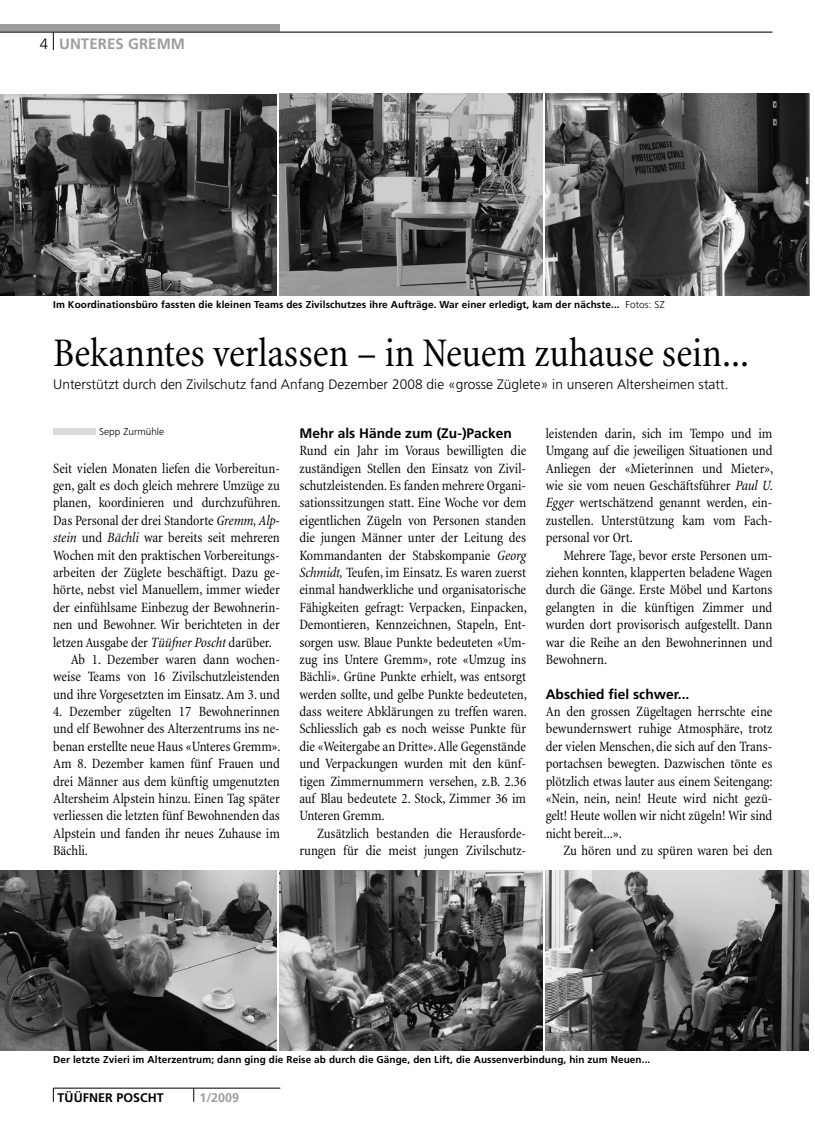
<style>
.page{position:relative;width:815px;height:1134px;background:#fff}
.page>*{position:absolute;margin:0;border:0;box-sizing:border-box;transform-origin:0 0}
.t1{font:condensed 41.25px "Minion";color:#000}
.t2{font:700 15px "Frutiger";letter-spacing:.005em;color:#9c9d9f}
.t3{font:condensed 14.38px/17.4px "Minion";letter-spacing:-.005em;color:#000;text-align:justify}
.t4{font:300 13.75px "Frutiger";color:#000}
.t5{font:700 13.75px "Frutiger";color:#000}
.t6{font:700 12.5px "Frutiger";letter-spacing:.005em;color:#000}
.t7{font:700 12.5px "Frutiger";color:#9c9d9f}
.t8{font:700 10px "Frutiger";letter-spacing:.01em;color:#000}
.t9{font:300 10px "Frutiger";color:#000}
.s1{font-weight:300;color:#000}
.s2{font-weight:300}
.s3{font-style:italic}
</style>
<div class="page">
<div style="left:0;top:25px;width:280px;height:7px;background:#9c9d9f"></div>
<hr style="left:0;top:32px;width:772px;height:1px;background:#000">
<svg style="left:53px;top:32px;width:1px;height:18px"></svg>
<hr style="left:54px;top:1088px;width:226px;height:1px;background:#000">
<svg style="left:53px;top:1088px;width:1px;height:14px"></svg>
<svg style="left:194px;top:1088px;width:1px;height:14px"></svg>
<div style="left:53px;top:428px;width:42px;height:6px;background:#d9dadb"></div>
<img style="left:0;top:94px;width:276px;height:201px">
<img style="left:280px;top:94px;width:263px;height:201px">
<img style="left:546px;top:94px;width:263px;height:201px">
<img style="left:0;top:870px;width:276px;height:181px">
<img style="left:546px;top:870px;width:262px;height:181px">
<img style="left:280px;top:870px;width:262px;height:181px">
<p class="t2" style="left:40px;top:35px;width:147px"><span class="s1">4</span> UNTERES GREMM</p>
<p class="t8" style="left:53px;top:299px;width:613px">Im Koordinationsbüro fassten die kleinen Teams des Zivilschutzes ihre Aufträge. War einer erledigt, kam der nächste... <span class="s2">Fotos: SZ</span></p>
<h1 class="t1" style="left:53px;top:331px;width:698px">Bekanntes verlassen – in Neuem zuhause sein...</h1>
<p class="t4" style="left:53px;top:377px;width:677px">Unterstützt durch den Zivilschutz fand Anfang Dezember 2008 die «grosse Züglete» in unseren Altersheimen statt.</p>
<p class="t9" style="left:99px;top:425px;width:66px">Sepp Zurmühle</p>
<p class="t3" style="left:53px;top:460px;width:228px">Seit vielen Monaten liefen die Vorbereitun-</p>
<p class="t3" style="left:53px;top:477px;width:228px">gen, galt es doch gleich mehrere Umzüge zu</p>
<p class="t3" style="left:53px;top:495px;width:229px">planen, koordinieren und durchzuführen.</p>
<p class="t3" style="left:53px;top:512px;width:228px">Das Personal der drei Standorte <span class="s3">Gremm, Alp-</span></p>
<p class="t3" style="left:53px;top:529px;width:228px"><span class="s3">stein</span> und <span class="s3">Bächli</span> war bereits seit mehreren</p>
<p class="t3" style="left:53px;top:547px;width:228px">Wochen mit den praktischen Vorbereitungs-</p>
<p class="t3" style="left:53px;top:564px;width:228px">arbeiten der Züglete beschäftigt. Dazu ge-</p>
<p class="t3" style="left:53px;top:581px;width:228px">hörte, nebst viel Manuellem, immer wieder</p>
<p class="t3" style="left:53px;top:599px;width:228px">der einfühlsame Einbezug der Bewohnerin-</p>
<p class="t3" style="left:53px;top:616px;width:228px">nen und Bewohner. Wir berichteten in der</p>
<p class="t3" style="left:53px;top:634px;width:220px">letzen Ausgabe der <span class="s3">Tüüfner Poscht</span> darüber.</p>
<p class="t3" style="left:71px;top:651px;width:211px">Ab 1. Dezember waren dann wochen-</p>
<p class="t3" style="left:53px;top:668px;width:228px">weise Teams von 16 Zivilschutzleistenden</p>
<p class="t3" style="left:53px;top:686px;width:228px">und ihre Vorgesetzten im Einsatz. Am 3. und</p>
<p class="t3" style="left:53px;top:703px;width:229px">4. Dezember zügelten 17 Bewohnerinnen und elf Bewohner des Alterzentrums ins ne&shy;benan erstellte neue Haus «Unteres Gremm».<br>Am 8. Dezember kamen fünf Frauen und drei Männer aus dem künftig umgenutzten Altersheim Alpstein hinzu. Einen Tag später verliessen die letzten fünf Bewohnenden das Alpstein und fanden ihr neues Zuhause im Bächli.</p>
<p class="t5" style="left:299px;top:425px;width:214px">Mehr als Hände zum (Zu-)Packen</p>
<p class="t3" style="left:299px;top:442px;width:229px">Rund ein Jahr im Voraus bewilligten die zuständigen Stellen den Einsatz von Zivil&shy;schutzleistenden. Es fanden mehrere Organi&shy;sationssitzungen statt. Eine Woche vor dem eigentlichen Zügeln von Personen standen die jungen Männer unter der Leitung des Kommandanten der Stabskompanie <span class="s3">Georg Schmidt,</span> Teufen, im Einsatz. Es waren zuerst einmal handwerkliche und organisatorische Fähigkeiten gefragt: Verpacken, Einpacken, Demontieren, Kennzeichnen, Stapeln, Ent&shy;sorgen usw. Blaue Punkte bedeuteten «Um&shy;zug ins Untere Gremm», rote «Umzug ins Bächli». Grüne Punkte erhielt, was entsorgt werden sollte, und gelbe Punkte bedeuteten, dass weitere Abklärungen zu treffen waren.<br>Schliesslich gab es noch weisse Punkte für die «Weitergabe an Dritte». Alle Gegenstände und Verpackungen wurden mit den künf&shy;tigen Zimmernummern versehen, z.B. 2.36 auf Blau bedeutete 2. Stock, Zimmer 36 im Unteren Gremm.</p>
<p class="t3" style="left:299px;top:825px;width:228px;text-align:right">Zusätzlich bestanden die Herausforde&shy;rungen für die meist jungen Zivilschutz-</p>
<p class="t3" style="left:546px;top:425px;width:229px">leistenden darin, sich im Tempo und im Umgang auf die jeweiligen Situationen und Anliegen der «Mieterinnen und Mieter», wie sie vom neuen Geschäftsführer <span class="s3">Paul U.<br>Egger</span> wertschätzend genannt werden, ein&shy;zustellen. Unterstützung kam vom Fach&shy;personal vor Ort.</p>
<p class="t3" style="left:546px;top:547px;width:228px;text-indent:18px">Mehrere Tage, bevor erste Personen um&shy;ziehen konnten, klapperten beladene Wagen durch die Gänge. Erste Möbel und Kartons gelangten in die künftigen Zimmer und wurden dort provisorisch aufgestellt. Dann war die Reihe an den Bewohnerinnen und Bewohnern.</p>
<p class="t5" style="left:546px;top:686px;width:145px">Abschied fiel schwer...</p>
<p class="t3" style="left:546px;top:703px;width:229px">An den grossen Zügeltagen herrschte eine bewundernswert ruhige Atmosphäre, trotz der vielen Menschen, die sich auf den Trans&shy;portachsen bewegten. Dazwischen tönte es plötzlich etwas lauter aus einem Seitengang: «Nein, nein, nein! Heute wird nicht gezü&shy;gelt! Heute wollen wir nicht zügeln! Wir sind nicht bereit...».</p>
<p class="t3" style="left:563px;top:842px;width:211px">Zu hören und zu spüren waren bei den</p>
<p class="t8" style="left:53px;top:1053px;width:599px">Der letzte Zvieri im Alterzentrum; dann ging die Reise ab durch die Gänge, den Lift, die Aussenverbindung, hin zum Neuen...</p>
<p class="t6" style="left:58px;top:1090px;width:108px">TÜÜFNER POSCHT</p>
<p class="t7" style="left:199px;top:1090px;width:41px">1/2009</p>
</div>
